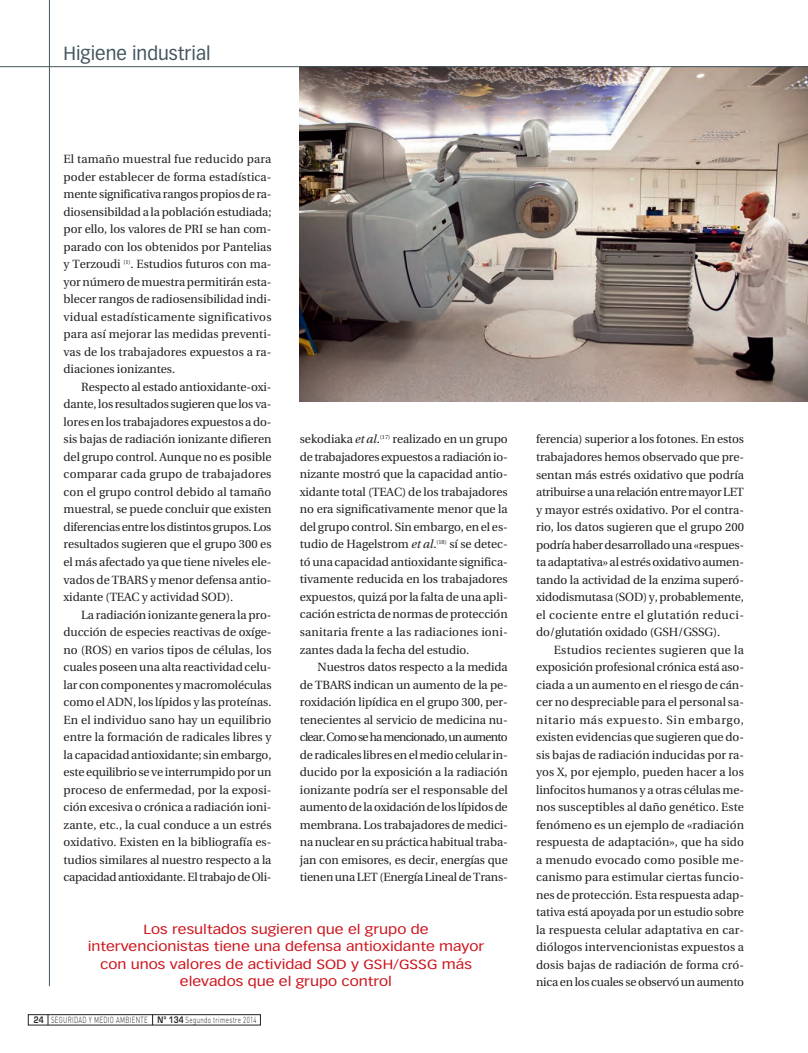
<style>
.page{position:relative;width:808px;height:1053px;background:#fff}
.page>*{position:absolute;margin:0;border:0;box-sizing:border-box;transform-origin:0 0}
.t1{font:18.75px "Vectora LT";color:#45555f}
.t2{font:13.12px/17.5px "Vectora LT";color:#cd151d;text-align:center;scale:1.2 1}
.t3{font:11.88px/17.5px "Utopia";letter-spacing:-.005em;color:#231f20;text-align:justify}
.t4{font:300 8.75px "DIN";letter-spacing:.05em;color:#231f20;scale:.7 1}
.s1{font-style:italic}
.s2{font-family:"Eurostile";font-weight:600}
</style>
<div class="page">
<hr style="left:49px;top:0;width:1px;height:986px;background:#45555f">
<div style="left:28px;top:1014px;width:233px;height:11px;border:1px solid #231f20"></div>
<img style="left:300px;top:67px;width:508px;height:334px">
<hr style="left:0;top:66px;width:808px;height:1px;background:#45555f">
<h1 class="t1" style="left:64px;top:46px;width:148px">Higiene industrial</h1>
<p class="t3" style="left:64px;top:151px;width:209px">El tamaño muestral fue reducido para poder establecer de forma estadística&shy;mente significativa rangos propios de ra&shy;diosensibildad a la población estudiada; por ello, los valores de PRI se han com&shy;parado con los obtenidos por Pantelias y Terzoudi <sup>(1)</sup>. Estudios futuros con ma&shy;yor número de muestra permitirán esta&shy;blecer rangos de radiosensibilidad indi&shy;vidual estadísticamente significativos para así mejorar las medidas preventi&shy;vas de los trabajadores expuestos a ra&shy;diaciones ionizantes.</p>
<p class="t3" style="left:64px;top:379px;width:209px;text-indent:18px">Respecto al estado antioxidante-oxi&shy;dante, los resultados sugieren que los va&shy;lores en los trabajadores expuestos a do&shy;sis bajas de radiación ionizante difieren del grupo control. Aunque no es posible comparar cada grupo de trabajadores con el grupo control debido al tamaño muestral, se puede concluir que existen diferencias entre los distintos grupos. Los resultados sugieren que el grupo 300 es el más afectado ya que tiene niveles ele&shy;vados de TBARS y menor defensa antio&shy;xidante (TEAC y actividad SOD).</p>
<p class="t3" style="left:64px;top:606px;width:209px;text-indent:18px">La radiación ionizante genera la pro&shy;ducción de especies reactivas de oxíge&shy;no (ROS) en varios tipos de células, los cuales poseen una alta reactividad celu&shy;lar con componentes y macromoléculas como el ADN, los lípidos y las proteínas.<br>En el individuo sano hay un equilibrio entre la formación de radicales libres y la capacidad antioxidante; sin embargo, este equilibrio se ve interrumpido por un proceso de enfermedad, por la exposi&shy;ción excesiva o crónica a radiación ioni&shy;zante, etc., la cual conduce a un estrés oxidativo. Existen en la bibliografía es&shy;tudios similares al nuestro respecto a la capacidad antioxidante. El trabajo de Oli-</p>
<p class="t3" style="left:300px;top:431px;width:209px">sekodiaka <span class="s1">et al</span>.<sup>(17)</sup> realizado en un grupo de trabajadores expuestos a radiación io&shy;nizante mostró que la capacidad antio&shy;xidante total (TEAC) de los trabajadores no era significativamente menor que la del grupo control. Sin embargo, en el es&shy;tudio de Hagelstrom <span class="s1">et al</span>.<sup>(18)</sup> sí se detec&shy;tó una capacidad antioxidante significa&shy;tivamente reducida en los trabajadores expuestos, quizá por la falta de una apli&shy;cación estricta de normas de protección sanitaria frente a las radiaciones ioni&shy;zantes dada la fecha del estudio.</p>
<p class="t3" style="left:300px;top:659px;width:209px;text-indent:18px">Nuestros datos respecto a la medida de TBARS indican un aumento de la pe&shy;roxidación lipídica en el grupo 300, per&shy;tenecientes al servicio de medicina nu&shy;clear. Como se ha mencionado, un aumento de radicales libres en el medio celular in&shy;ducido por la exposición a la radiación ionizante podría ser el responsable del aumento de la oxidación de los lípidos de membrana. Los trabajadores de medici&shy;na nuclear en su práctica habitual traba&shy;jan con emisores, es decir, energías que tienen una LET (Energía Lineal de Trans-</p>
<p class="t2" style="left:88px;top:921px;width:332px">Los resultados sugieren que el grupo de intervencionistas tiene una defensa antioxidante mayor con unos valores de actividad SOD y GSH/GSSG más elevados que el grupo control</p>
<p class="t4" style="left:34px;top:1016px;width:320px"><span class="s2">24</span> SEGURIDAD Y MEDIO AMBIENTE <span class="s2">Nº 134</span> Segundo trimestre 2014</p>
<p class="t3" style="left:536px;top:431px;width:209px">ferencia) superior a los fotones. En estos trabajadores hemos observado que pre&shy;sentan más estrés oxidativo que podría atribuirse a una relación entre mayor LET y mayor estrés oxidativo. Por el contra&shy;rio, los datos sugieren que el grupo 200 podría haber desarrollado una «respues&shy;ta adaptativa» al estrés oxidativo aumen&shy;tando la actividad de la enzima superó&shy;xidodismutasa (SOD) y, probablemente, el cociente entre el glutatión reduci&shy;do/glutatión oxidado (GSH/GSSG).</p>
<p class="t3" style="left:536px;top:641px;width:209px;text-indent:18px">Estudios recientes sugieren que la exposición profesional crónica está aso&shy;ciada a un aumento en el riesgo de cán&shy;cer no despreciable para el personal sa&shy;nitario más expuesto. Sin embargo, existen evidencias que sugieren que do&shy;sis bajas de radiación inducidas por ra&shy;yos X, por ejemplo, pueden hacer a los linfocitos humanos y a otras células me&shy;nos susceptibles al daño genético. Este fenómeno es un ejemplo de «radiación respuesta de adaptación», que ha sido a menudo evocado como posible me&shy;canismo para estimular ciertas funcio&shy;nes de protección. Esta respuesta adap&shy;tativa está apoyada por un estudio sobre la respuesta celular adaptativa en car&shy;diólogos intervencionistas expuestos a dosis bajas de radiación de forma cró&shy;nica en los cuales se observó un aumento</p>
</div>
